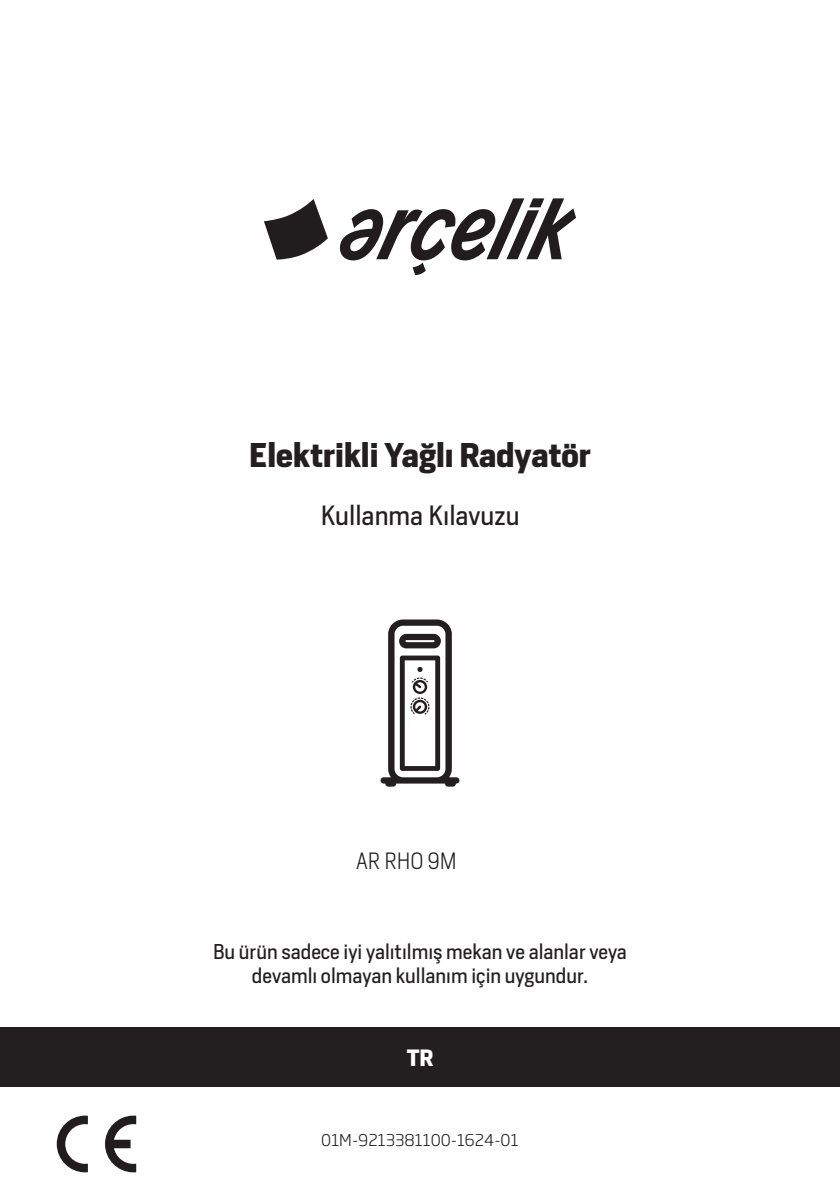
<style>
.page{position:relative;width:840px;height:1191px;background:#fff}
.page>*{position:absolute;margin:0;border:0;box-sizing:border-box;transform-origin:0 0}
.t1{font:700 32px "Heron Sans";color:#231f20}
.t2{font:26px "Heron Sans";color:#231f20}
.t3{font:300 22px "Heron Sans";color:#231f20}
.t4{font:700 22px "Heron Sans";color:#fff}
.t5{font:20px/24px "Heron Sans";color:#231f20;text-align:center}
.t6{font:300 16px "Soho Gothic Pro";color:#231f20}
</style>
<div class="page">
<svg style="left:264px;top:199px;width:64px;height:61px"></svg>
<svg style="left:340px;top:198px;width:235px;height:77px"></svg>
<div style="left:0;top:1027px;width:839px;height:59px;background:#231f20"></div>
<svg style="left:380px;top:619px;width:79px;height:167px"></svg>
<svg style="left:57px;top:1115px;width:31px;height:57px"></svg>
<svg style="left:105px;top:1115px;width:31px;height:57px"></svg>
<h1 class="t1" style="left:249px;top:434px;width:343px">Elektrikli Yağlı Radyatör</h1>
<h2 class="t2" style="left:320px;top:499px;width:200px">Kullanma Kılavuzu</h2>
<p class="t3" style="left:356px;top:847px;width:102px">AR RHO 9M</p>
<p class="t5" style="left:213px;top:940px;width:415px">Bu ürün sadece iyi yalıtılmış mekan ve alanlar veya devamlı olmayan kullanım için uygundur.</p>
<p class="t4" style="left:406px;top:1043px;width:28px">TR</p>
<p class="t6" style="left:321px;top:1127px;width:199px">01M-9213381100-1624-01</p>
</div>
